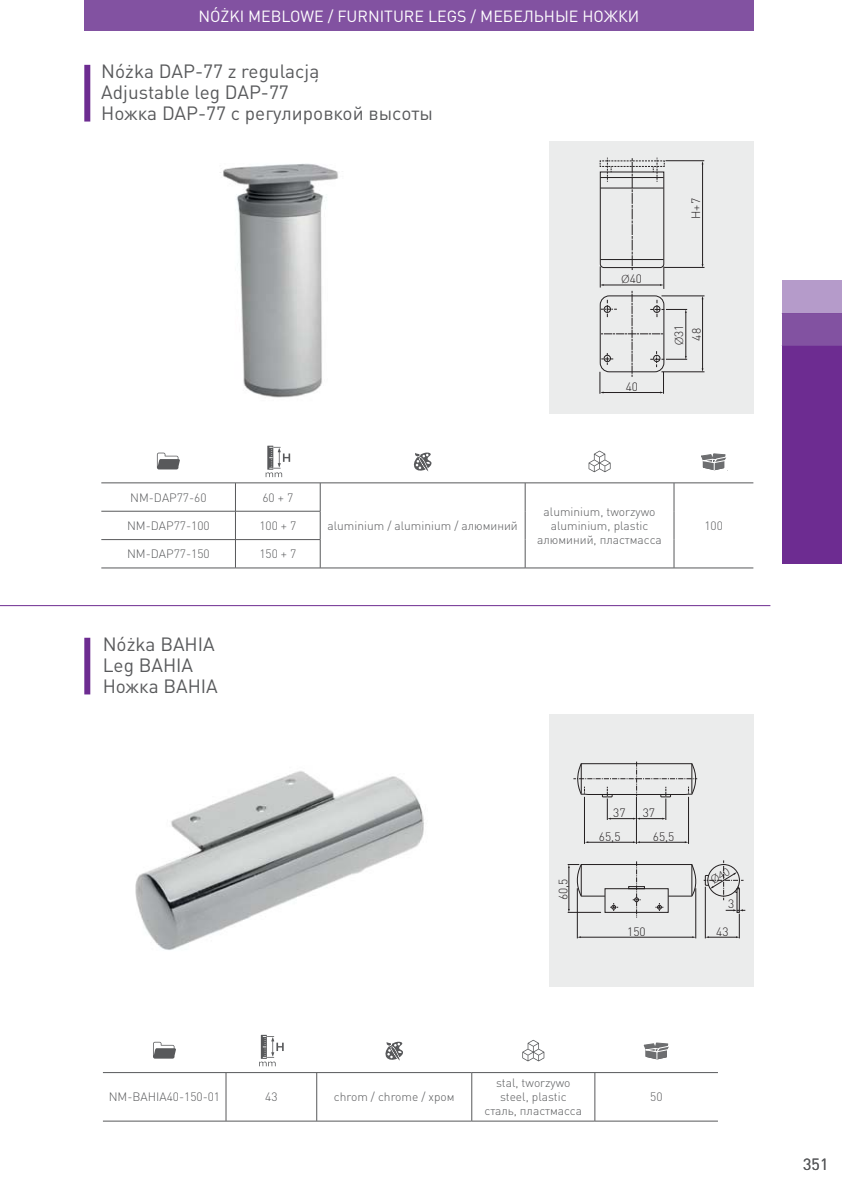
<style>
.page{position:relative;width:842px;height:1191px;background:#fff}
.page>*{position:absolute;margin:0;border:0;box-sizing:border-box;transform-origin:0 0}
.t1{font:19px/21px "DIN Pro";color:#58595b}
.t2{font:16px "DIN Pro";color:#fff}
.t3{font:16px "DIN Pro";color:#58595b}
.t4{font:300 12px/14px "DIN Pro";color:#58595b;text-align:center}
.t5{font:300 12px/24px "DIN Pro";color:#231f20}
.s1{font-family:"Myriad Pro"}
</style>
<div class="page">
<div style="left:84px;top:0;width:669px;height:31px;background:#8252a1"></div>
<div style="left:84px;top:65px;width:6px;height:56px;background:#6d2c91"></div>
<div style="left:84px;top:637px;width:6px;height:57px;background:#6d2c91"></div>
<hr style="left:0;top:605px;width:770px;height:1px;background:#6d2c91">
<div style="left:782px;top:346px;width:60px;height:218px;background:#6d2c91"></div>
<div style="left:782px;top:313px;width:60px;height:33px;background:#8252a1"></div>
<div style="left:782px;top:280px;width:60px;height:33px;background:#b59bca"></div>
<img style="left:135px;top:771px;width:289px;height:179px">
<div style="left:549px;top:714px;width:204px;height:272px;background:#ebecec"></div>
<hr style="left:577px;top:888px;width:1px;height:50px;background:#231f20">
<hr style="left:695px;top:888px;width:1px;height:50px;background:#231f20">
<hr style="left:580px;top:936px;width:113px;height:1px;background:#231f20">
<hr style="left:584px;top:796px;width:1px;height:47px;background:#231f20">
<hr style="left:636px;top:796px;width:1px;height:47px;background:#231f20">
<hr style="left:688px;top:796px;width:1px;height:47px;background:#231f20">
<svg style="left:573px;top:761px;width:124px;height:59px"></svg>
<hr style="left:639px;top:841px;width:46px;height:1px;background:#231f20">
<hr style="left:588px;top:841px;width:46px;height:1px;background:#231f20">
<svg style="left:568px;top:861px;width:129px;height:56px"></svg>
<div style="left:549px;top:141px;width:204px;height:272px;background:#ebecec"></div>
<img style="left:220px;top:163px;width:119px;height:235px">
<hr style="left:664px;top:267px;width:40px;height:1px;background:#231f20">
<hr style="left:665px;top:160px;width:39px;height:1px;background:#231f20">
<hr style="left:702px;top:164px;width:1px;height:101px;background:#231f20">
<hr style="left:702px;top:298px;width:1px;height:71px;background:#231f20">
<svg style="left:600px;top:158px;width:87px;height:236px"></svg>
<hr style="left:661px;top:295px;width:43px;height:1px;background:#231f20">
<hr style="left:661px;top:371px;width:43px;height:1px;background:#231f20">
<hr style="left:103px;top:1120px;width:369px;height:1px;background:#58595b">
<hr style="left:472px;top:1120px;width:123px;height:1px;background:#58595b">
<hr style="left:316px;top:1072px;width:1px;height:48px;background:#58595b">
<hr style="left:226px;top:1072px;width:1px;height:48px;background:#58595b">
<hr style="left:471px;top:1072px;width:1px;height:48px;background:#58595b">
<hr style="left:103px;top:1072px;width:369px;height:1px;background:#58595b">
<hr style="left:472px;top:1072px;width:246px;height:1px;background:#58595b">
<hr style="left:594px;top:1072px;width:1px;height:48px;background:#58595b">
<hr style="left:595px;top:1120px;width:123px;height:1px;background:#58595b">
<svg style="left:153px;top:1041px;width:23px;height:17px"></svg>
<svg style="left:259px;top:1034px;width:25px;height:32px"></svg>
<svg style="left:385px;top:1041px;width:18px;height:19px"></svg>
<svg style="left:522px;top:1039px;width:22px;height:22px"></svg>
<svg style="left:643px;top:1042px;width:26px;height:18px"></svg>
<hr style="left:101px;top:511px;width:219px;height:1px;background:#58595b">
<hr style="left:101px;top:539px;width:219px;height:1px;background:#58595b">
<svg style="left:320px;top:483px;width:1px;height:84px"></svg>
<hr style="left:235px;top:567px;width:290px;height:1px;background:#58595b">
<svg style="left:235px;top:483px;width:1px;height:84px"></svg>
<hr style="left:101px;top:567px;width:134px;height:1px;background:#58595b">
<svg style="left:525px;top:483px;width:1px;height:84px"></svg>
<hr style="left:525px;top:567px;width:149px;height:1px;background:#58595b">
<hr style="left:101px;top:482px;width:652px;height:1px;background:#58595b">
<svg style="left:674px;top:483px;width:1px;height:84px"></svg>
<hr style="left:674px;top:567px;width:79px;height:1px;background:#58595b">
<svg style="left:157px;top:452px;width:23px;height:17px"></svg>
<svg style="left:266px;top:445px;width:24px;height:32px"></svg>
<svg style="left:413px;top:452px;width:18px;height:19px"></svg>
<svg style="left:588px;top:450px;width:23px;height:22px"></svg>
<svg style="left:701px;top:453px;width:25px;height:18px"></svg>
<svg style="left:704px;top:860px;width:41px;height:78px"></svg>
<h2 class="t2" style="left:198px;top:10px;width:442px">NÓŻKI MEBLOWE / FURNITURE LEGS / МЕБЕЛЬНЫЕ НОЖКИ</h2>
<h1 class="t1" style="left:101px;top:63px;width:333px">Nóżka DAP-77 z regulacją<br>Adjustable leg DAP-77<br>Ножка DAP-77 с регулировкой высоты</h1>
<p class="t4" style="left:130px;top:492px;width:78px">NM-DAP77-60</p>
<p class="t4" style="left:262px;top:492px;width:32px">60 + 7</p>
<p class="t5" style="left:622px;top:268px;width:22px"><span class="s1">Ø</span>40</p>
<p class="t5" style="left:626px;top:376px;width:14px">40</p>
<p class="t5" style="left:685px;top:219px;width:22px;rotate:-90deg">H+7</p>
<p class="t5" style="left:671px;top:345px;width:22px;line-height:17.8px;text-align:center;rotate:-90deg"><span class="s1">Ø</span>31<br>48</p>
<p class="t4" style="left:537px;top:506px;width:126px">aluminium, tworzywo aluminium, plastic алюминий, пластмасса</p>
<p class="t4" style="left:327px;top:520px;width:192px">aluminium / aluminium / алюминий</p>
<p class="t4" style="left:127px;top:520px;width:84px">NM-DAP77-100</p>
<p class="t4" style="left:259px;top:520px;width:38px">100 + 7</p>
<p class="t4" style="left:704px;top:520px;width:20px">100</p>
<p class="t4" style="left:127px;top:548px;width:84px">NM-DAP77-150</p>
<p class="t4" style="left:259px;top:548px;width:38px">150 + 7</p>
<h1 class="t1" style="left:103px;top:635px;width:117px">Nóżka BAHIA<br>Leg BAHIA<br>Ножка BAHIA</h1>
<p class="t5" style="left:553px;top:900px;width:23px;rotate:-90deg">60,5</p>
<p class="t5" style="left:599px;top:802px;width:28px;text-indent:14px">37<br>65,5</p>
<p class="t5" style="left:643px;top:802px;width:14px">37</p>
<p class="t5" style="left:653px;top:825px;width:23px">65,5</p>
<p class="t5" style="left:627px;top:921px;width:20px">150</p>
<p class="t5" style="left:728px;top:893px;width:8px">3</p>
<p class="t5" style="left:716px;top:921px;width:14px">43</p>
<p class="t4" style="left:109px;top:1091px;width:113px">NM-BAHIA40-150-01</p>
<p class="t4" style="left:265px;top:1091px;width:14px">43</p>
<p class="t4" style="left:334px;top:1091px;width:122px">chrom / chrome / хром</p>
<p class="t4" style="left:484px;top:1077px;width:99px">stal, tworzywo steel, plastic сталь, пластмасса</p>
<p class="t4" style="left:650px;top:1091px;width:14px">50</p>
<h2 class="t3" style="left:803px;top:1158px;width:27px">351</h2>
</div>
